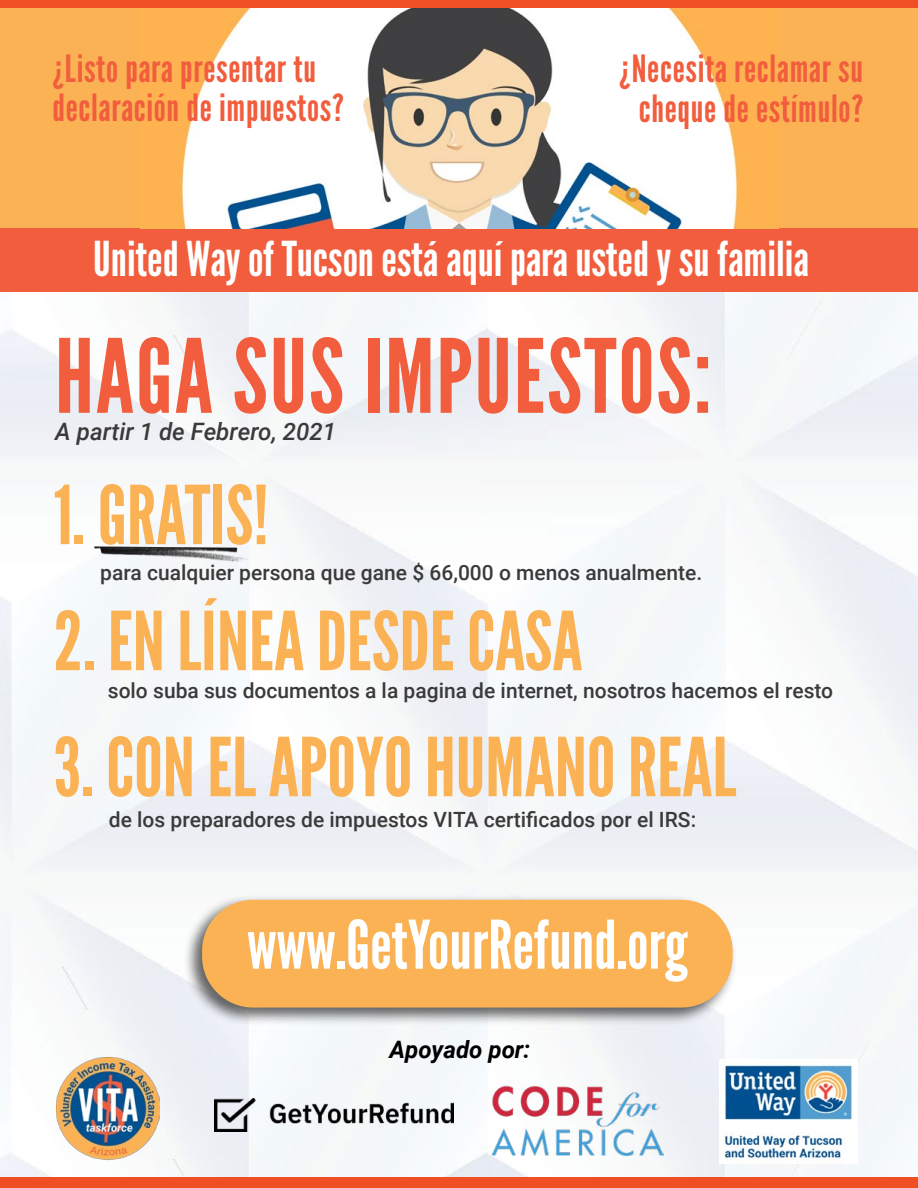
<style>
.page{position:relative;width:918px;height:1188px;background:#fff}
.page>*{position:absolute;margin:0;border:0;box-sizing:border-box;transform-origin:0 0}
.t1{font:102px "League Gothic";letter-spacing:.02em;color:#f15d3d}
.t2{font:81px "League Gothic";color:#fbb254}
.t3{font:66.75px "League Gothic";color:#fff}
.t4{font:48px "League Gothic";color:#fff}
.t5{font:37.5px/39.2px "League Gothic";letter-spacing:.02em;color:#f15d3d}
.t6{font:italic 500 24px "Roboto";color:#3a3a3a}
.t7{font:italic 700 24px "Roboto";color:#000}
.t8{font:500 21px "Roboto";color:#3a3a3a}
</style>
<div class="page">
<img style="left:0;top:292px;width:918px;height:885px">
<div style="left:0;top:0;width:918px;height:23px;background:#f04e25"></div>
<img style="left:57px;top:1058px;width:102px;height:106px">
<img style="left:720px;top:1060px;width:137px;height:103px">
<div style="left:183px;top:894px;width:554px;height:132px;background:#000;opacity:.61"></div>
<div style="left:202px;top:900px;width:531px;height:108px;background:#fbb254;border-radius:51px"></div>
<img style="left:492px;top:1085px;width:172px;height:70px">
<img style="left:215px;top:1098px;width:238px;height:34px">
<div style="left:0;top:227px;width:918px;height:65px;background:#f15d3d"></div>
<img style="left:94px;top:546px;width:157px;height:24px">
<div style="left:0;top:8px;width:918px;height:220px;background:#fbb254"></div>
<img style="left:182px;top:8px;width:556px;height:220px">
<div style="left:0;top:1177px;width:918px;height:11px;background:#f04e25"></div>
<h3 class="t5" style="left:52px;top:49px;width:293px">¿Listo para presentar tu declaración de impuestos?</h3>
<h3 class="t5" style="left:619px;top:48px;width:245px;line-height:40.3px;text-align:center">¿Necesita reclamar su cheque de estímulo?</h3>
<h3 class="t4" style="left:93px;top:230px;width:717px">United Way of Tucson está aquí para usted y su familia</h3>
<h1 class="t1" style="left:55px;top:316px;width:658px">HAGA SUS IMPUESTOS:</h1>
<p class="t6" style="left:55px;top:415px;width:282px">A partir 1 de Febrero, 2021</p>
<h2 class="t2" style="left:54px;top:467px;width:216px">1. GRATIS!</h2>
<p class="t8" style="left:100px;top:558px;width:604px">para cualquier persona que gane $ 66,000 o menos anualmente.</p>
<h2 class="t2" style="left:54px;top:593px;width:530px">2. EN LÍNEA DESDE CASA</h2>
<p class="t8" style="left:108px;top:675px;width:727px">solo suba sus documentos a la pagina de internet, nosotros hacemos el resto</p>
<h2 class="t2" style="left:54px;top:719px;width:684px">3. CON EL APOYO HUMANO REAL</h2>
<p class="t8" style="left:109px;top:805px;width:589px">de los preparadores de impuestos VITA certificados por el IRS:</p>
<h3 class="t3" style="left:247px;top:905px;width:442px">www.GetYourRefund.org</h3>
<p class="t7" style="left:389px;top:1032px;width:142px">Apoyado por:</p>
</div>
